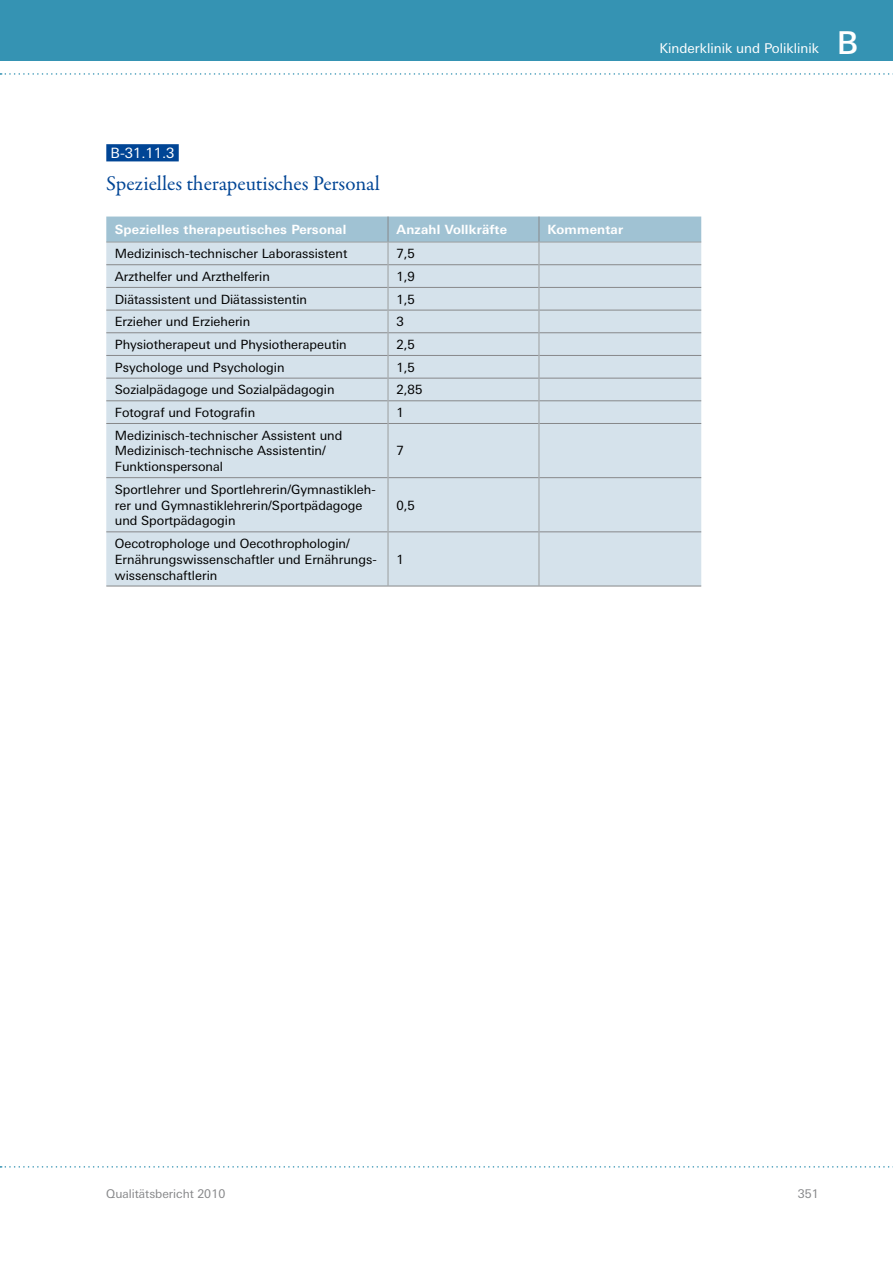
<style>
.page{position:relative;width:893px;height:1263px;background:#fff}
.page>*{position:absolute;margin:0;border:0;box-sizing:border-box;transform-origin:0 0}
.t1{font:500 31.5px "LT Univers Basic";color:#fff}
._01d_H4___B-1_1_1{font:21px "Garamond Premr Pro";color:#004595}
._00_Nummerierung{font:14.25px "LT Univers Basic";color:#fff}
.t2{font:13.5px "LT Univers Basic";color:#fff}
._06_tab_fliess{font:12.75px/15.8px "LT Univers Basic";color:#000}
._06a_Tab_Head{font:700 12.75px "LT Univers Basic";letter-spacing:.015em;color:#fff}
.t3{font:12px "LT Univers Basic";color:#87888a}
</style>
<div class="page">
<div style="left:0;top:0;width:893px;height:61px;background:#3593b3"></div>
<svg style="left:0;top:73px;width:893px;height:2px"></svg>
<svg style="left:0;top:1166px;width:893px;height:1px"></svg>
<div style="left:106px;top:144px;width:73px;height:17px;background:#004595"></div>
<div style="left:106px;top:424px;width:595px;height:162px;background:#d5e2eb"></div>
<hr style="left:106px;top:423px;width:282px;height:1px;background:#87888a">
<hr style="left:388px;top:423px;width:151px;height:1px;background:#87888a">
<hr style="left:539px;top:423px;width:162px;height:1px;background:#87888a">
<hr style="left:106px;top:477px;width:282px;height:1px;background:#87888a">
<hr style="left:388px;top:477px;width:151px;height:1px;background:#87888a">
<hr style="left:539px;top:477px;width:162px;height:1px;background:#87888a">
<hr style="left:106px;top:531px;width:282px;height:1px;background:#87888a">
<hr style="left:388px;top:531px;width:151px;height:1px;background:#87888a">
<hr style="left:539px;top:531px;width:162px;height:1px;background:#87888a">
<hr style="left:106px;top:586px;width:282px;height:1px;background:#87888a">
<hr style="left:388px;top:586px;width:151px;height:1px;background:#87888a">
<hr style="left:539px;top:586px;width:162px;height:1px;background:#87888a">
<hr style="left:539px;top:423px;width:1px;height:55px;background:#9c9e9f">
<hr style="left:539px;top:478px;width:1px;height:54px;background:#9c9e9f">
<hr style="left:539px;top:532px;width:1px;height:54px;background:#9c9e9f">
<svg style="left:106px;top:217px;width:595px;height:206px;background:#cbdae4"></svg>
<hr style="left:388px;top:423px;width:1px;height:55px;background:#9c9e9f">
<hr style="left:388px;top:478px;width:1px;height:54px;background:#9c9e9f">
<hr style="left:388px;top:532px;width:1px;height:54px;background:#9c9e9f">
<p class="_00_Nummerierung" style="left:111px;top:145px;width:65px">B-31.11.3</p>
<h4 class="_01d_H4___B-1_1_1" style="left:106px;top:170px;width:275px">Spezielles therapeutisches Personal</h4>
<p class="_06a_Tab_Head" style="left:115px;top:221px;width:233px">Spezielles therapeutisches Personal</p>
<p class="_06a_Tab_Head" style="left:397px;top:221px;width:112px">Anzahl Vollkräfte</p>
<p class="_06a_Tab_Head" style="left:547px;top:221px;width:77px">Kommentar</p>
<p class="_06_tab_fliess" style="left:115px;top:246px;width:234px">Medizinisch-technischer Laborassistent</p>
<p class="_06_tab_fliess" style="left:397px;top:246px;width:20px">7,5</p>
<p class="_06_tab_fliess" style="left:115px;top:269px;width:157px">Arzthelfer und Arzthelferin</p>
<p class="_06_tab_fliess" style="left:397px;top:269px;width:20px">1,9</p>
<p class="_06_tab_fliess" style="left:115px;top:291px;width:194px">Diätassistent und Diätassistentin</p>
<p class="_06_tab_fliess" style="left:397px;top:291px;width:20px">1,5</p>
<p class="_06_tab_fliess" style="left:115px;top:314px;width:137px">Erzieher und Erzieherin</p>
<p class="_06_tab_fliess" style="left:397px;top:314px;width:9px">3</p>
<p class="_06_tab_fliess" style="left:115px;top:337px;width:233px">Physiotherapeut und Physiotherapeutin</p>
<p class="_06_tab_fliess" style="left:397px;top:337px;width:20px">2,5</p>
<p class="_06_tab_fliess" style="left:115px;top:359px;width:171px">Psychologe und Psychologin</p>
<p class="_06_tab_fliess" style="left:397px;top:359px;width:20px">1,5</p>
<p class="_06_tab_fliess" style="left:115px;top:382px;width:221px">Sozialpädagoge und Sozialpädagogin</p>
<p class="_06_tab_fliess" style="left:397px;top:382px;width:27px">2,85</p>
<p class="_06_tab_fliess" style="left:115px;top:405px;width:142px">Fotograf und Fotografin</p>
<p class="_06_tab_fliess" style="left:397px;top:405px;width:9px">1</p>
<p class="_06_tab_fliess" style="left:115px;top:427px;width:229px">Medizinisch-technischer Assistent und<br>Medizinisch-technische Assistentin/<br>Funktionspersonal</p>
<p class="_06_tab_fliess" style="left:397px;top:443px;width:9px">7</p>
<p class="_06_tab_fliess" style="left:115px;top:481px;width:262px">Sportlehrer und Sportlehrerin/Gymnastikleh&shy;rer und Gymnastiklehrerin/Sportpädagoge und Sportpädagogin</p>
<p class="_06_tab_fliess" style="left:115px;top:536px;width:263px">Oecotrophologe und Oecothrophologin/<br>Ernährungswissenschaftler und Ernährungs&shy;wissenschaftlerin</p>
<p class="_06_tab_fliess" style="left:397px;top:497px;width:20px">0,5</p>
<p class="_06_tab_fliess" style="left:397px;top:551px;width:9px">1</p>
<p class="t2" style="left:659px;top:40px;width:161px">Kinderklinik und Poliklinik</p>
<h1 class="t1" style="left:837px;top:24px;width:23px">B</h1>
<p class="t3" style="left:106px;top:1187px;width:120px">Qualitätsbericht 2010</p>
<p class="t3" style="left:798px;top:1187px;width:22px">351</p>
</div>
